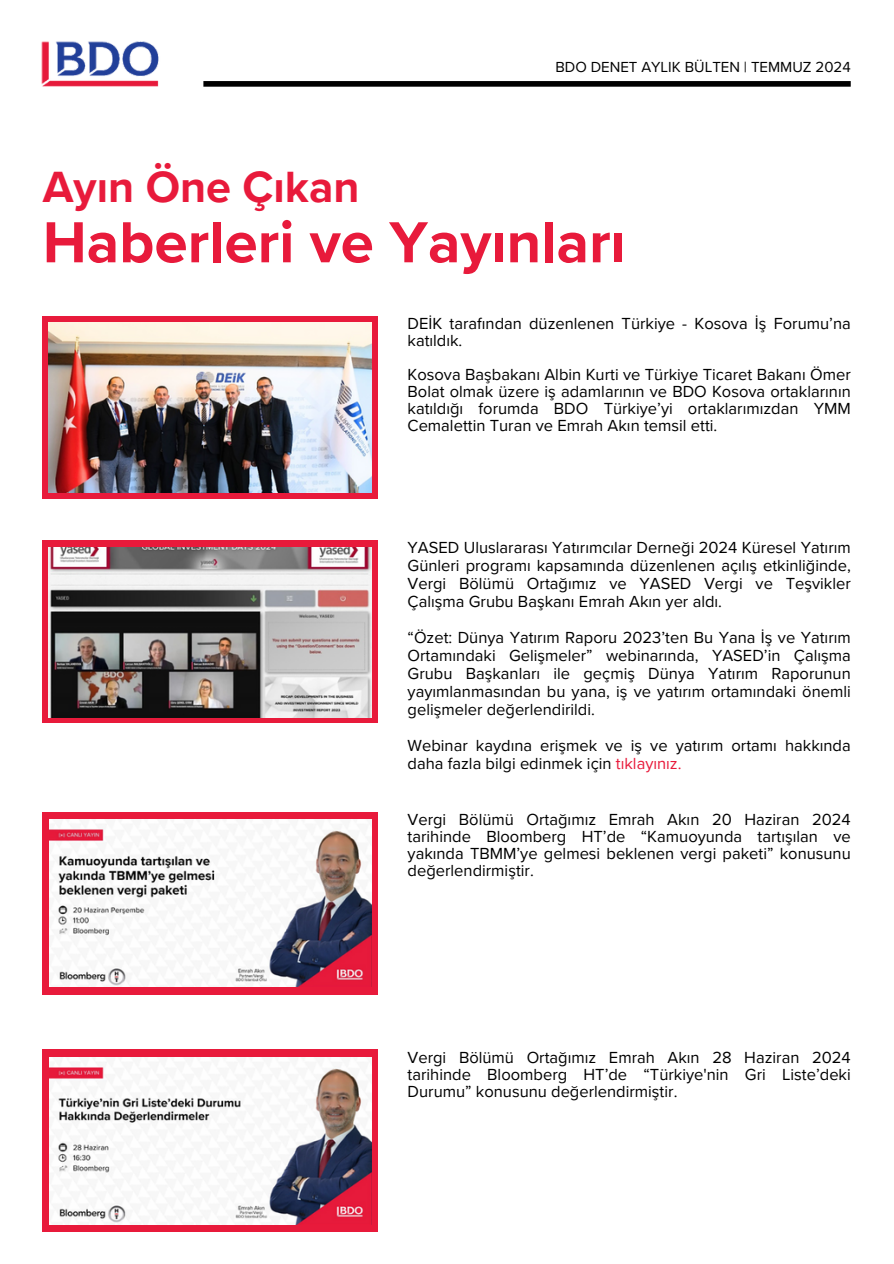
<style>
.page{position:relative;width:894px;height:1264px;background:#fff}
.page>*{position:absolute;margin:0;border:0;box-sizing:border-box;transform-origin:0 0}
.t1{font:700 60px "Proxima Nova";color:#e81a3b}
.t2{font:700 45px "Proxima Nova";color:#e81a3b}
.t3{font:16.5px/16.8px "Proxima Nova";color:#000}
.t4{font:15px "Proxima Nova";color:#000}
.s1{color:#e81a3b}
</style>
<div class="page">
<div style="left:43px;top:540px;width:335px;height:183px;background:#e81a3b"></div>
<div style="left:43px;top:811px;width:335px;height:183px;background:#e81a3b"></div>
<img style="left:49px;top:547px;width:322px;height:170px">
<img style="left:49px;top:819px;width:322px;height:167px">
<img style="left:41px;top:41px;width:118px;height:46px">
<div style="left:203px;top:81px;width:647px;height:6px;background:#000"></div>
<div style="left:43px;top:316px;width:335px;height:182px;background:#e81a3b"></div>
<img style="left:48px;top:323px;width:323px;height:170px">
<div style="left:43px;top:1049px;width:335px;height:183px;background:#e81a3b"></div>
<img style="left:49px;top:1057px;width:322px;height:167px">
<p class="t4" style="left:555px;top:58px;width:297px">BDO DENET AYLIK BÜLTEN | TEMMUZ 2024</p>
<p class="t2" style="left:43px;top:160px;width:318px">Ayın Öne Çıkan</p>
<p class="t1" style="left:43px;top:207px;width:584px">Haberleri ve Yayınları</p>
<h1 class="t3" style="left:407px;top:316px;width:444px">DEİK tarafından düzenlenen Türkiye - Kosova İş Forumu’na katıldık.</h1>
<p class="t3" style="left:407px;top:366px;width:444px;text-align:justify">Kosova Başbakanı Albin Kurti ve Türkiye Ticaret Bakanı Ömer Bolat olmak üzere iş adamlarının ve BDO Kosova ortaklarının katıldığı forumda BDO Türkiye’yi ortaklarımızdan YMM Cemalettin Turan ve Emrah Akın temsil etti.</p>
<p class="t3" style="left:407px;top:539px;width:444px;line-height:18px;text-align:justify">YASED Uluslararası Yatırımcılar Derneği 2024 Küresel Yatırım Günleri programı kapsamında düzenlenen açılış etkinliğinde, Vergi Bölümü Ortağımız ve YASED Vergi ve Teşvikler Çalışma Grubu Başkanı Emrah Akın yer aldı.</p>
<p class="t3" style="left:407px;top:629px;width:444px;line-height:18px">“Özet: Dünya Yatırım Raporu 2023’ten Bu Yana İş ve Yatırım Ortamındaki Gelişmeler” webinarında, YASED’in Çalışma Grubu Başkanları ile geçmiş Dünya Yatırım Raporunun yayımlanmasından bu yana, iş ve yatırım ortamındaki önemli gelişmeler değerlendirildi.</p>
<p class="t3" style="left:407px;top:737px;width:444px;line-height:18px">Webinar kaydına erişmek ve iş ve yatırım ortamı hakkında daha fazla bilgi edinmek için <span class="s1">tıklayınız.</span></p>
<p class="t3" style="left:407px;top:811px;width:444px;text-align:justify">Vergi Bölümü Ortağımız Emrah Akın 20 Haziran 2024 tarihinde Bloomberg HT’de “Kamuoyunda tartışılan ve yakında TBMM’ye gelmesi beklenen vergi paketi” konusunu değerlendirmiştir.</p>
<p class="t3" style="left:407px;top:1049px;width:444px">Vergi Bölümü Ortağımız Emrah Akın 28 Haziran 2024 tarihinde Bloomberg HT’de “Türkiye'nin Gri Liste’deki<br>Durumu” konusunu değerlendirmiştir.</p>
</div>
